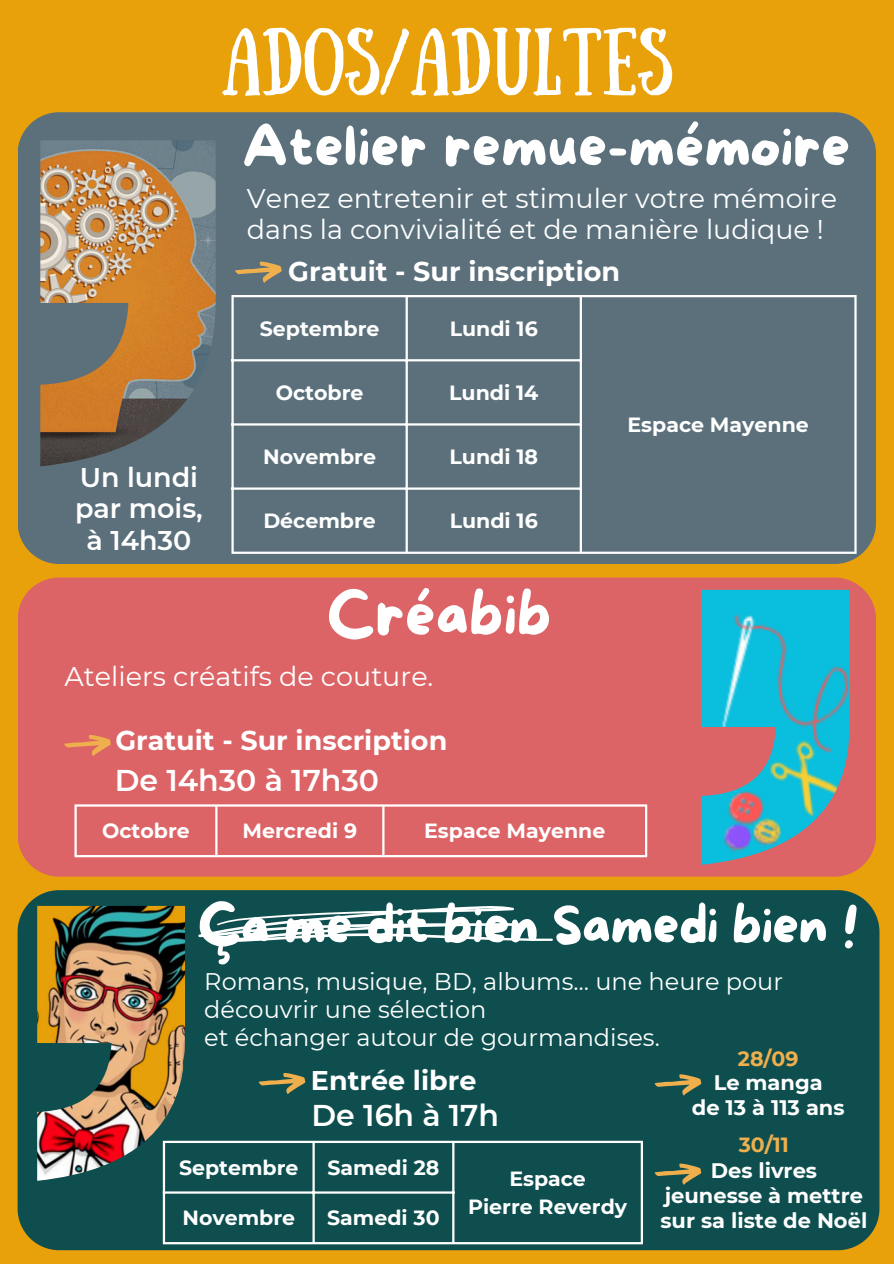
<style>
.page{position:relative;width:894px;height:1264px;background:#fff}
.page>*{position:absolute;margin:0;border:0;box-sizing:border-box;transform-origin:0 0}
.t1{font:67.5px "Sunday";color:#fff}
.t2{font:60px "More Sugar";color:#fff}
.t3{font:57px "More Sugar";color:#fff}
.t4{font:52.5px "More Sugar";letter-spacing:-.015em;color:#fff}
.t5{font:600 30px "Montserrat";color:#fff}
.t6{font:27px/31.5px "Montserrat";color:#fff}
.t7{font:700 27px "Montserrat";color:#fff}
.t8{font:600 27px/31.5px "Montserrat";color:#fff;text-align:center}
.t9{font:24px/28.2px "Montserrat";color:#fff}
.t10{font:700 21px/24.8px "Montserrat";color:#fff}
.t11{font:700 20.55px "Montserrat";color:#fff}
.t12{font:700 20.55px "Montserrat";color:#efaf4d}
</style>
<div class="page">
<div style="left:0;top:0;width:893px;height:1263px;background:#e8a00b"></div>
<div style="left:18px;top:112px;width:857px;height:452px;background:#5b707b"></div>
<div style="left:18px;top:577px;width:857px;height:299px;background:#dc6467"></div>
<img style="left:40px;top:140px;width:175px;height:326px">
<svg style="left:235px;top:261px;width:47px;height:22px"></svg>
<svg style="left:64px;top:734px;width:47px;height:22px"></svg>
<img style="left:701px;top:590px;width:148px;height:274px">
<div style="left:18px;top:890px;width:861px;height:360px;background:#0e4e4e"></div>
<svg style="left:258px;top:1072px;width:47px;height:22px"></svg>
<img style="left:37px;top:905px;width:148px;height:275px">
<hr style="left:231px;top:297px;width:3px;height:254px;background:#fff">
<hr style="left:405px;top:297px;width:3px;height:254px;background:#fff">
<hr style="left:579px;top:297px;width:2px;height:254px;background:#fff">
<hr style="left:854px;top:297px;width:2px;height:254px;background:#fff">
<hr style="left:231px;top:295px;width:625px;height:2px;background:#fff">
<hr style="left:231px;top:359px;width:350px;height:2px;background:#fff">
<hr style="left:231px;top:423px;width:350px;height:2px;background:#fff">
<hr style="left:231px;top:487px;width:350px;height:2px;background:#fff">
<hr style="left:231px;top:551px;width:625px;height:3px;background:#fff">
<hr style="left:74px;top:806px;width:3px;height:49px;background:#fff">
<hr style="left:215px;top:806px;width:2px;height:49px;background:#fff">
<hr style="left:382px;top:806px;width:2px;height:49px;background:#fff">
<hr style="left:644px;top:806px;width:3px;height:49px;background:#fff">
<hr style="left:74px;top:804px;width:573px;height:2px;background:#fff">
<hr style="left:74px;top:855px;width:573px;height:2px;background:#fff">
<hr style="left:163px;top:1142px;width:2px;height:99px;background:#fff">
<hr style="left:312px;top:1142px;width:2px;height:99px;background:#fff">
<hr style="left:452px;top:1142px;width:2px;height:99px;background:#fff">
<hr style="left:640px;top:1142px;width:2px;height:99px;background:#fff">
<hr style="left:163px;top:1140px;width:479px;height:2px;background:#fff">
<hr style="left:163px;top:1191px;width:291px;height:2px;background:#fff">
<hr style="left:163px;top:1241px;width:479px;height:3px;background:#fff">
<svg style="left:654px;top:1074px;width:47px;height:21px"></svg>
<svg style="left:654px;top:1163px;width:47px;height:21px"></svg>
<svg style="left:198px;top:905px;width:354px;height:36px;background:#4e7d7d"></svg>
<h6 class="t1" style="left:221px;top:14px;width:452px">ADOS/ADULTES</h6>
<h4 class="t3" style="left:242px;top:116px;width:609px">Atelier remue-mémoire</h4>
<p class="t6" style="left:247px;top:182px;width:591px">Venez entretenir et stimuler votre mémoire dans la convivialité et de manière ludique !</p>
<p class="t7" style="left:288px;top:254px;width:333px">Gratuit - Sur inscription</p>
<p class="t11" style="left:260px;top:315px;width:121px">Septembre</p>
<h4 class="t11" style="left:449px;top:315px;width:90px">Lundi 16</h4>
<p class="t8" style="left:75px;top:461px;width:129px">Un lundi par mois, à 14h30</p>
<p class="t11" style="left:275px;top:380px;width:89px">Octobre</p>
<p class="t11" style="left:449px;top:380px;width:91px">Lundi 14</p>
<p class="t11" style="left:263px;top:444px;width:114px">Novembre</p>
<p class="t11" style="left:449px;top:444px;width:90px">Lundi 18</p>
<p class="t11" style="left:263px;top:508px;width:114px">Décembre</p>
<p class="t11" style="left:449px;top:508px;width:90px">Lundi 16</p>
<p class="t2" style="left:326px;top:582px;width:226px">Créabib</p>
<p class="t6" style="left:65px;top:661px;width:370px">Ateliers créatifs de couture.</p>
<p class="t7" style="left:115px;top:723px;width:333px">Gratuit - Sur inscription</p>
<p class="t5" style="left:115px;top:762px;width:266px">De 14h30 à 17h30</p>
<p class="t11" style="left:102px;top:818px;width:89px">Octobre</p>
<p class="t11" style="left:242px;top:818px;width:116px">Mercredi 9</p>
<h2 class="t11" style="left:424px;top:818px;width:182px">Espace Mayenne</h2>
<p class="t11" style="left:627px;top:412px;width:183px">Espace Mayenne</p>
<p class="t4" style="left:198px;top:896px;width:662px">Ça me dit bien Samedi bien !</p>
<p class="t9" style="left:204px;top:967px;width:580px">Romans, musique, BD, albums… une heure pour découvrir une sélection<br>et échanger autour de gourmandises.</p>
<p class="t12" style="left:737px;top:1046px;width:62px">28/09</p>
<p class="t7" style="left:311px;top:1064px;width:167px">Entrée libre</p>
<p class="t10" style="left:713px;top:1069px;width:110px">Le manga</p>
<p class="t10" style="left:691px;top:1094px;width:154px">de 13 à 113 ans</p>
<h4 class="t5" style="left:311px;top:1096px;width:189px">De 16h à 17h</h4>
<h4 class="t11" style="left:179px;top:1154px;width:121px">Septembre</h4>
<h2 class="t11" style="left:327px;top:1154px;width:113px">Samedi 28</h2>
<h4 class="t11" style="left:182px;top:1205px;width:114px">Novembre</h4>
<h4 class="t11" style="left:327px;top:1205px;width:114px">Samedi 30</h4>
<h5 class="t11" style="left:509px;top:1165px;width:78px">Espace</h5>
<p class="t11" style="left:468px;top:1193px;width:160px">Pierre Reverdy</p>
<p class="t12" style="left:738px;top:1131px;width:52px">30/11</p>
<p class="t10" style="left:710px;top:1158px;width:108px">Des livres</p>
<h3 class="t10" style="left:660px;top:1182px;width:208px">jeunesse à mettre sur sa liste de Noël</h3>
</div>
